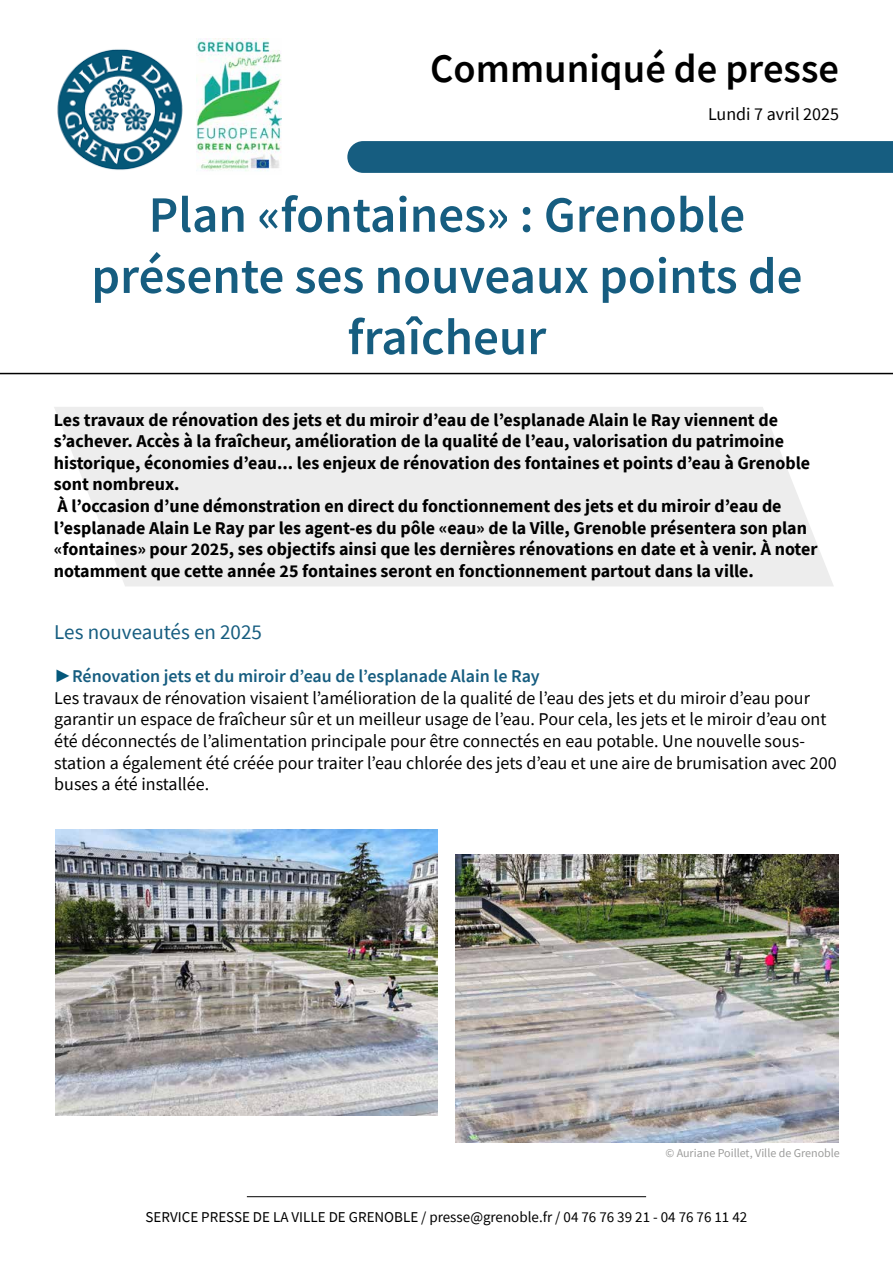
<style>
.page{position:relative;width:893px;height:1263px;background:#fff}
.page>*{position:absolute;margin:0;border:0;box-sizing:border-box;transform-origin:0 0}
.Titre_du_CP{font:600 51px/61.2px "Source Sans Pro";color:#165d80;text-align:center}
.Type_de_doc__CP__DP__Invitation{font:600 40.5px "Source Sans Pro";color:#000}
.Titre_de_paragraphe{font:21px "Source Sans Pro";color:#165d80}
.Chapô{font:700 18px/21.6px "Source Sans Pro";color:#000}
.Sous_sous_titre_de_paragraphe{font:18px/21.6px "Source Sans Pro";color:#000}
.Sous_sous_titre_de_paragraphe-2{font:600 18px "Source Sans Pro";color:#165d80}
.Date_du_doc{font:18px "Source Sans Pro";color:#000}
.Contacts_presse{font:15px "Source Sans Pro";color:#000}
.t1{font:12px "Source Sans Pro";color:#9d9d9c}
.s1{font-family:"Arial";font-weight:900;color:#03577a}
</style>
<div class="page">
<hr style="left:0;top:373px;width:893px;height:1px;background:#000">
<hr style="left:247px;top:1196px;width:399px;height:1px;background:#000">
<svg style="left:347px;top:141px;width:546px;height:32px;background:#195f81"></svg>
<svg style="left:54px;top:407px;width:780px;height:179px;background:#eee"></svg>
<img style="left:57px;top:49px;width:126px;height:121px">
<img style="left:197px;top:39px;width:84px;height:132px">
<img style="left:455px;top:854px;width:384px;height:288px">
<img style="left:56px;top:829px;width:382px;height:287px">
<p class="Type_de_doc__CP__DP__Invitation" style="left:430px;top:42px;width:410px">Communiqué de presse</p>
<p class="Date_du_doc" style="left:708px;top:103px;width:132px">Lundi 7 avril 2025</p>
<h1 class="Titre_du_CP" style="left:91px;top:184px;width:713px">Plan «fontaines» : Grenoble présente ses nouveaux points de fraîcheur</h1>
<p class="Chapô" style="left:54px;top:409px;width:758px">Les travaux de rénovation des jets et du miroir d’eau de l’esplanade Alain le Ray viennent de s’achever. Accès à la fraîcheur, amélioration de la qualité de l’eau, valorisation du patrimoine historique, économies d’eau... les enjeux de rénovation des fontaines et points d’eau à Grenoble sont nombreux.</p>
<p class="Chapô" style="left:54px;top:495px;width:765px">À l’occasion d’une démonstration en direct du fonctionnement des jets et du miroir d’eau de l’esplanade Alain Le Ray par les agent-es du pôle «eau» de la Ville, Grenoble présentera son plan «fontaines» pour 2025, ses objectifs ainsi que les dernières rénovations en date et à venir. À noter notamment que cette année 25 fontaines seront en fonctionnement partout dans la ville.</p>
<h2 class="Titre_de_paragraphe" style="left:54px;top:619px;width:209px">Les nouveautés en 2025</h2>
<p class="Sous_sous_titre_de_paragraphe-2" style="left:54px;top:664px;width:487px"><span class="s1">►</span>Rénovation jets et du miroir d’eau de l’esplanade Alain le Ray</p>
<p class="Sous_sous_titre_de_paragraphe" style="left:54px;top:687px;width:784px">Les travaux de rénovation visaient l’amélioration de la qualité de l’eau des jets et du miroir d’eau pour garantir un espace de fraîcheur sûr et un meilleur usage de l’eau. Pour cela, les jets et le miroir d’eau ont été déconnectés de l’alimentation principale pour être connectés en eau potable. Une nouvelle sous&shy;station a également été créée pour traiter l’eau chlorée des jets d’eau et une aire de brumisation avec 200 buses a été installée.</p>
<p class="t1" style="left:665px;top:1145px;width:176px">© Auriane Poillet, Ville de Grenoble</p>
<p class="Contacts_presse" style="left:146px;top:1207px;width:603px">SERVICE PRESSE DE LA VILLE DE GRENOBLE / presse@grenoble.fr / 04 76 76 39 21 - 04 76 76 11 42</p>
</div>
